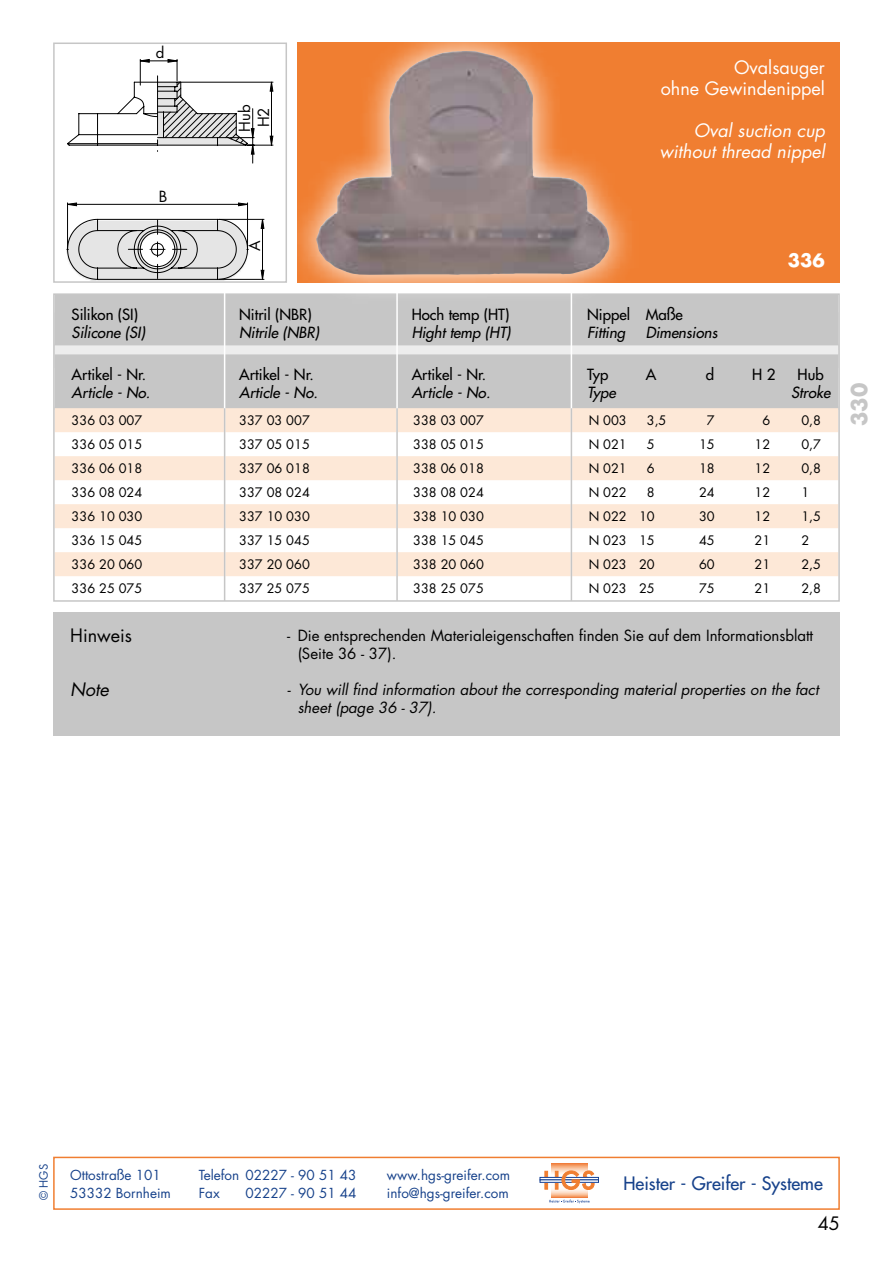
<style>
.page{position:relative;width:893px;height:1263px;background:#fff}
.page>*{position:absolute;margin:0;border:0;box-sizing:border-box;transform-origin:0 0}
.t1{font:700 21px "Futura";color:#c6c6c6}
.t2{font:italic 18px/21px "Futura";color:#fff;text-align:right}
.t3{font:18px/21px "Futura";color:#fff;text-align:right}
.t4{font:18px "Futura";color:#17428b}
.t5{font:18px "Futura";color:#000}
.t6{font:italic 18px "Futura";color:#000}
.t7{font:700 18px "Futura";color:#fff}
.t8{font:italic 15px "Futura";color:#000}
.t9{font:15px/18.8px "Futura";color:#000}
.t10{font:italic 15px/18px "Futura";color:#000}
.t11{font:15px "Futura";color:#000}
.t12{font:13.5px/18px "Futura";color:#17428b}
.t13{font:12.75px "Futura";color:#000}
.t14{font:11.25px "Futura";color:#17428b}
</style>
<div class="page">
<div style="left:53px;top:1157px;width:787px;height:53px;background:#fff;border:2px solid #f07e31"></div>
<svg style="left:551px;top:1163px;width:37px;height:34px"></svg>
<svg style="left:549px;top:1199px;width:41px;height:4px"></svg>
<div style="left:540px;top:1177px;width:59px;height:3px;border:1px solid #164194"></div>
<div style="left:540px;top:1180px;width:59px;height:2px;border:1px solid #164194"></div>
<svg style="left:544px;top:1170px;width:50px;height:20px"></svg>
<svg style="left:67px;top:59px;width:206px;height:221px"></svg>
<div style="left:53px;top:43px;width:234px;height:240px;border:2px solid #c6c6c6"></div>
<div style="left:298px;top:43px;width:542px;height:240px;background:#f07e31"></div>
<div style="left:53px;top:612px;width:787px;height:124px;background:#c6c6c6"></div>
<div style="left:55px;top:294px;width:783px;height:56px;background:#c6c6c6"></div>
<div style="left:55px;top:345px;width:783px;height:15px;background:#ededed"></div>
<div style="left:55px;top:354px;width:783px;height:56px;background:#c6c6c6"></div>
<div style="left:55px;top:408px;width:783px;height:24px;background:#fde8d7"></div>
<div style="left:55px;top:456px;width:783px;height:24px;background:#fde8d7"></div>
<div style="left:55px;top:504px;width:783px;height:24px;background:#fde8d7"></div>
<div style="left:55px;top:552px;width:783px;height:24px;background:#fde8d7"></div>
<div style="left:53px;top:293px;width:787px;height:309px;border:2px solid #c6c6c6"></div>
<svg style="left:287px;top:42px;width:352px;height:264px"></svg>
<img style="left:316px;top:51px;width:294px;height:224px">
<hr style="left:224px;top:293px;width:1px;height:288px;background:#fff">
<hr style="left:224px;top:408px;width:1px;height:193px;background:#c6c6c6">
<hr style="left:396px;top:293px;width:2px;height:288px;background:#fff">
<hr style="left:396px;top:408px;width:2px;height:193px;background:#c6c6c6">
<hr style="left:571px;top:293px;width:1px;height:288px;background:#fff">
<hr style="left:571px;top:408px;width:1px;height:193px;background:#c6c6c6">
<p class="t9" style="left:156px;top:43px;width:10px">d</p>
<p class="t9" style="left:159px;top:187px;width:10px">B</p>
<p class="t9" style="left:235px;top:132px;width:29px;rotate:-90deg">Hub<br>H2</p>
<p class="t9" style="left:245px;top:251px;width:12px;rotate:-90deg">A</p>
<h2 class="t3" style="left:661px;top:56px;width:166px">Ovalsauger<br>ohne Gewindenippel</h2>
<h2 class="t2" style="left:660px;top:119px;width:167px">Oval suction cup without thread nippel</h2>
<h2 class="t7" style="left:788px;top:248px;width:39px">336</h2>
<p class="t11" style="left:72px;top:305px;width:68px">Silikon (SI)</p>
<p class="t11" style="left:239px;top:305px;width:74px">Nitril (NBR)</p>
<p class="t11" style="left:412px;top:305px;width:99px">Hoch temp (HT)</p>
<p class="t11" style="left:587px;top:305px;width:97px">Nippel Maße</p>
<p class="t8" style="left:72px;top:323px;width:75px">Silicone (SI)</p>
<p class="t8" style="left:239px;top:323px;width:81px">Nitrile (NBR)</p>
<p class="t8" style="left:412px;top:323px;width:100px">Hight temp (HT)</p>
<p class="t8" style="left:587px;top:323px;width:40px">Fitting</p>
<p class="t8" style="left:646px;top:323px;width:73px">Dimensions</p>
<p class="t11" style="left:72px;top:365px;width:76px">Artikel - Nr.</p>
<p class="t11" style="left:239px;top:365px;width:76px">Artikel - Nr.</p>
<p class="t11" style="left:412px;top:365px;width:76px">Artikel - Nr.</p>
<p class="t11" style="left:587px;top:365px;width:23px">Typ</p>
<p class="t11" style="left:646px;top:365px;width:12px">A</p>
<p class="t11" style="left:706px;top:365px;width:10px">d</p>
<p class="t11" style="left:752px;top:365px;width:25px">H 2</p>
<p class="t11" style="left:798px;top:365px;width:28px">Hub</p>
<p class="t8" style="left:72px;top:383px;width:80px">Article - No.</p>
<p class="t8" style="left:239px;top:383px;width:80px">Article - No.</p>
<p class="t8" style="left:412px;top:383px;width:80px">Article - No.</p>
<p class="t8" style="left:587px;top:383px;width:30px">Type</p>
<p class="t8" style="left:791px;top:383px;width:41px">Stroke</p>
<p class="t13" style="left:72px;top:412px;width:72px">336 03 007</p>
<p class="t13" style="left:239px;top:412px;width:72px">337 03 007</p>
<p class="t13" style="left:413px;top:412px;width:72px">338 03 007</p>
<p class="t13" style="left:589px;top:412px;width:40px">N 003</p>
<p class="t13" style="left:647px;top:412px;width:21px">3,5</p>
<p class="t13" style="left:707px;top:412px;width:9px">7</p>
<p class="t13" style="left:762px;top:412px;width:9px">6</p>
<p class="t13" style="left:801px;top:412px;width:21px">0,8</p>
<p class="t13" style="left:72px;top:436px;width:72px">336 05 015</p>
<p class="t13" style="left:239px;top:436px;width:72px">337 05 015</p>
<p class="t13" style="left:413px;top:436px;width:72px">338 05 015</p>
<p class="t13" style="left:589px;top:436px;width:40px">N 021</p>
<p class="t13" style="left:647px;top:436px;width:9px">5</p>
<p class="t13" style="left:699px;top:436px;width:17px">15</p>
<p class="t13" style="left:754px;top:436px;width:17px">12</p>
<p class="t13" style="left:801px;top:436px;width:21px">0,7</p>
<p class="t13" style="left:72px;top:460px;width:72px">336 06 018</p>
<p class="t13" style="left:239px;top:460px;width:72px">337 06 018</p>
<p class="t13" style="left:413px;top:460px;width:72px">338 06 018</p>
<p class="t13" style="left:589px;top:460px;width:40px">N 021</p>
<p class="t13" style="left:647px;top:460px;width:9px">6</p>
<p class="t13" style="left:699px;top:460px;width:17px">18</p>
<p class="t13" style="left:754px;top:460px;width:17px">12</p>
<p class="t13" style="left:801px;top:460px;width:21px">0,8</p>
<p class="t13" style="left:72px;top:484px;width:72px">336 08 024</p>
<p class="t13" style="left:239px;top:484px;width:72px">337 08 024</p>
<p class="t13" style="left:413px;top:484px;width:72px">338 08 024</p>
<p class="t13" style="left:589px;top:484px;width:40px">N 022</p>
<p class="t13" style="left:647px;top:484px;width:9px">8</p>
<p class="t13" style="left:699px;top:484px;width:17px">24</p>
<p class="t13" style="left:754px;top:484px;width:17px">12</p>
<p class="t13" style="left:801px;top:484px;width:9px">1</p>
<p class="t13" style="left:72px;top:508px;width:72px">336 10 030</p>
<p class="t13" style="left:239px;top:508px;width:72px">337 10 030</p>
<p class="t13" style="left:413px;top:508px;width:72px">338 10 030</p>
<p class="t13" style="left:589px;top:508px;width:67px">N 022 10</p>
<p class="t13" style="left:699px;top:508px;width:17px">30</p>
<p class="t13" style="left:754px;top:508px;width:17px">12</p>
<p class="t13" style="left:801px;top:508px;width:21px">1,5</p>
<p class="t13" style="left:72px;top:532px;width:72px">336 15 045</p>
<p class="t13" style="left:239px;top:532px;width:72px">337 15 045</p>
<p class="t13" style="left:413px;top:532px;width:72px">338 15 045</p>
<p class="t13" style="left:589px;top:532px;width:67px">N 023 15</p>
<p class="t13" style="left:699px;top:532px;width:17px">45</p>
<p class="t13" style="left:754px;top:532px;width:17px">21</p>
<p class="t13" style="left:801px;top:532px;width:9px">2</p>
<p class="t13" style="left:72px;top:556px;width:72px">336 20 060</p>
<p class="t13" style="left:239px;top:556px;width:72px">337 20 060</p>
<p class="t13" style="left:413px;top:556px;width:72px">338 20 060</p>
<p class="t13" style="left:589px;top:556px;width:67px">N 023 20</p>
<p class="t13" style="left:699px;top:556px;width:17px">60</p>
<p class="t13" style="left:754px;top:556px;width:17px">21</p>
<p class="t13" style="left:801px;top:556px;width:21px">2,5</p>
<p class="t13" style="left:72px;top:580px;width:72px">336 25 075</p>
<p class="t13" style="left:239px;top:580px;width:72px">337 25 075</p>
<p class="t13" style="left:413px;top:580px;width:72px">338 25 075</p>
<p class="t13" style="left:589px;top:580px;width:67px">N 023 25</p>
<p class="t13" style="left:699px;top:580px;width:17px">75</p>
<p class="t13" style="left:754px;top:580px;width:17px">21</p>
<p class="t13" style="left:801px;top:580px;width:21px">2,8</p>
<h2 class="t5" style="left:70px;top:623px;width:63px">Hinweis</h2>
<h2 class="t6" style="left:70px;top:677px;width:40px">Note</h2>
<p class="t9" style="left:298px;top:626px;width:517px;line-height:18px;text-indent:-11px">- Die entsprechenden Materialeigenschaften finden Sie auf dem Informationsblatt (Seite 36 - 37).</p>
<p class="t10" style="left:298px;top:680px;width:522px;text-indent:-11px">- You will find information about the corresponding material properties on the fact sheet (page 36 - 37).</p>
<h1 class="t1" style="left:845px;top:426px;width:45px;rotate:-90deg">330</h1>
<p class="t14" style="left:36px;top:1200px;width:38px;rotate:-90deg">© HGS</p>
<p class="t12" style="left:70px;top:1165px;width:102px">Ottostraße 101<br>53332 Bornheim</p>
<p class="t12" style="left:199px;top:1165px;width:159px">Telefon 02227 - 90 51 43<br>Fax</p>
<p class="t12" style="left:246px;top:1183px;width:112px">02227 - 90 51 44</p>
<p class="t12" style="left:387px;top:1165px;width:125px">www.hgs-greifer.com info@hgs-greifer.com</p>
<h2 class="t4" style="left:623px;top:1172px;width:201px">Heister - Greifer - Systeme</h2>
<h2 class="t5" style="left:818px;top:1211px;width:24px">45</h2>
</div>
